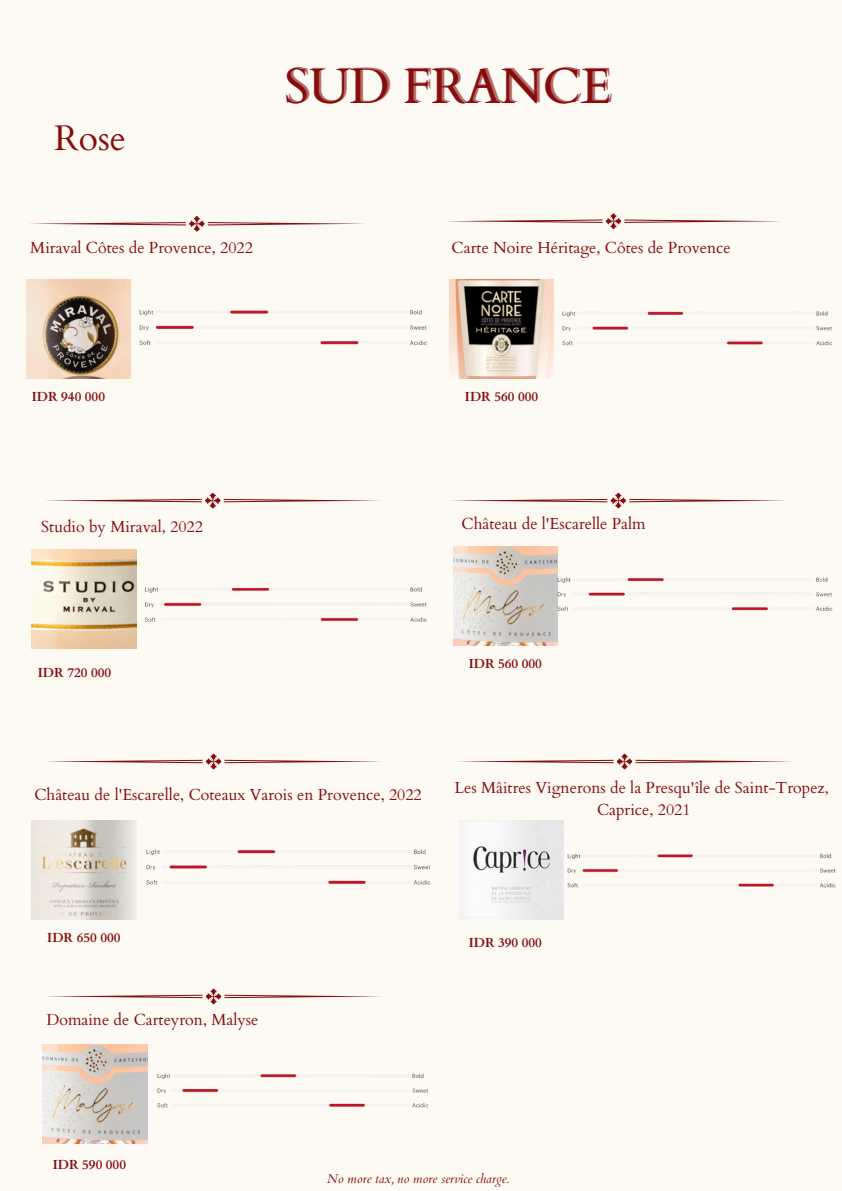
<style>
.page{position:relative;width:842px;height:1191px;background:#fff}
.page>*{position:absolute;margin:0;border:0;box-sizing:border-box;transform-origin:0 0}
.t1{font:49.5px "Cardo";color:#860d0d}
.t2{font:35.5px "Cardo";color:#860d0d}
.t3{font:16px/21.8px "Cardo";color:#860d0d;text-align:center}
.t4{font:700 13.1px "Cardo";color:#860d0d}
.t5{font:italic 12.7px "Cardo";color:#860d0d}
</style>
<div class="page">
<div style="left:0;top:0;width:842px;height:1190px;background:#fdfaf3"></div>
<svg style="left:30px;top:216px;width:334px;height:15px"></svg>
<img style="left:26px;top:279px;width:104px;height:99px">
<img style="left:139px;top:309px;width:288px;height:37px">
<svg style="left:46px;top:493px;width:334px;height:15px"></svg>
<img style="left:32px;top:820px;width:104px;height:99px">
<img style="left:146px;top:849px;width:285px;height:36px">
<svg style="left:451px;top:493px;width:335px;height:15px"></svg>
<img style="left:43px;top:1044px;width:104px;height:99px">
<img style="left:157px;top:1073px;width:272px;height:35px">
<svg style="left:446px;top:213px;width:335px;height:16px"></svg>
<img style="left:32px;top:549px;width:104px;height:99px">
<img style="left:145px;top:587px;width:282px;height:35px">
<svg style="left:46px;top:753px;width:335px;height:16px"></svg>
<img style="left:449px;top:279px;width:105px;height:99px">
<svg style="left:457px;top:753px;width:335px;height:16px"></svg>
<img style="left:453px;top:546px;width:104px;height:99px">
<img style="left:557px;top:575px;width:276px;height:40px">
<img style="left:562px;top:311px;width:271px;height:35px">
<img style="left:460px;top:820px;width:104px;height:99px">
<svg style="left:46px;top:988px;width:335px;height:16px"></svg>
<img style="left:567px;top:853px;width:269px;height:35px">
<p class="t2" style="left:54px;top:114px;width:73px">Rose</p>
<p class="t1" style="left:284px;top:53px;width:328px">SUD FRANCE</p>
<p class="t3" style="left:30px;top:237px;width:224px">Miraval Côtes de Provence, 2022</p>
<p class="t3" style="left:452px;top:237px;width:281px">Carte Noire Héritage, Côtes de Provence</p>
<h3 class="t4" style="left:32px;top:388px;width:75px">IDR 940 000</h3>
<h3 class="t3" style="left:41px;top:516px;width:163px">Studio by Miraval, 2022</h3>
<p class="t4" style="left:38px;top:664px;width:75px">IDR 720 000</p>
<h4 class="t4" style="left:465px;top:388px;width:75px">IDR 560 000</h4>
<p class="t3" style="left:462px;top:513px;width:186px">Château de l'Escarelle Palm</p>
<h3 class="t4" style="left:469px;top:655px;width:75px">IDR 560 000</h3>
<p class="t3" style="left:34px;top:784px;width:389px">Château de l'Escarelle, Coteaux Varois en Provence, 2022</p>
<p class="t3" style="left:455px;top:777px;width:376px">Les Mâitres Vignerons de la Presqu'île de Saint-Tropez,<br>Caprice, 2021</p>
<h4 class="t4" style="left:47px;top:928px;width:75px">IDR 650 000</h4>
<h4 class="t3" style="left:46px;top:1008px;width:214px">Domaine de Carteyron, Malyse</h4>
<h4 class="t4" style="left:469px;top:934px;width:75px">IDR 390 000</h4>
<h3 class="t4" style="left:53px;top:1155px;width:75px">IDR 590 000</h3>
<p class="t5" style="left:327px;top:1170px;width:183px">No more tax, no more service charge.</p>
</div>
